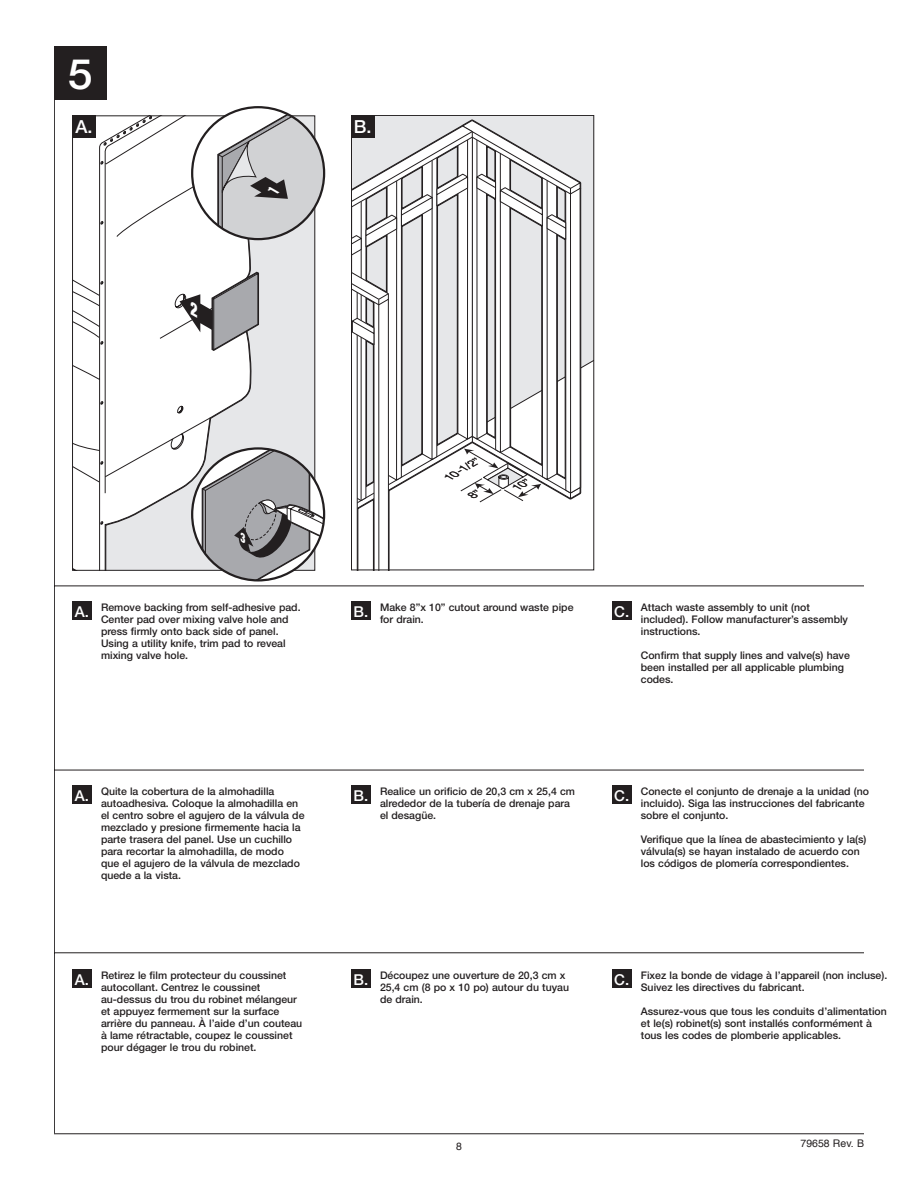
<style>
.page{position:relative;width:918px;height:1188px;background:#fff}
.page>*{position:absolute;margin:0;border:0;box-sizing:border-box;transform-origin:0 0}
.t1{font:500 42px "Helvetica Neue";color:#fff;scale:1.06 1}
.t2{font:500 18px "Helvetica Neue";color:#fff}
.t3{font:500 15px "Helvetica Neue";color:#fff}
.t4{font:500 10.5px/12px "Helvetica Neue";color:#231f20}
.t5{font:10.5px "Helvetica";color:#231f20}
.t6{font:italic 10.35px "Helvetica Neue";color:#231f20;scale:1.15 1}
</style>
<div class="page">
<hr style="left:54px;top:1133px;width:810px;height:1px;background:#231f20">
<hr style="left:54px;top:586px;width:810px;height:1px;background:#231f20">
<hr style="left:54px;top:770px;width:810px;height:1px;background:#231f20">
<hr style="left:54px;top:952px;width:810px;height:1px;background:#231f20">
<hr style="left:54px;top:69px;width:1px;height:1064px;background:#231f20">
<svg style="left:74px;top:143px;width:27px;height:339px"></svg>
<svg style="left:351px;top:116px;width:243px;height:453px;background:#d6d6d8"></svg>
<svg style="left:583px;top:361px;width:10px;height:210px"></svg>
<div style="left:72px;top:115px;width:24px;height:23px;background:#231f20"></div>
<div style="left:351px;top:115px;width:23px;height:23px;background:#231f20"></div>
<div style="left:54px;top:46px;width:53px;height:54px;background:#231f20"></div>
<div style="left:72px;top:601px;width:20px;height:19px;background:#231f20"></div>
<div style="left:351px;top:601px;width:20px;height:19px;background:#231f20"></div>
<div style="left:612px;top:601px;width:20px;height:19px;background:#231f20"></div>
<div style="left:72px;top:785px;width:20px;height:19px;background:#231f20"></div>
<div style="left:351px;top:785px;width:20px;height:19px;background:#231f20"></div>
<div style="left:612px;top:785px;width:20px;height:19px;background:#231f20"></div>
<div style="left:72px;top:969px;width:20px;height:19px;background:#231f20"></div>
<div style="left:351px;top:969px;width:20px;height:19px;background:#231f20"></div>
<div style="left:612px;top:969px;width:20px;height:19px;background:#231f20"></div>
<svg style="left:101px;top:107px;width:223px;height:473px"></svg>
<svg style="left:351px;top:120px;width:230px;height:451px"></svg>
<p class="t1" style="left:68px;top:40px;width:25px">5</p>
<p class="t2" style="left:75px;top:112px;width:19px">A.</p>
<p class="t2" style="left:354px;top:112px;width:19px">B.</p>
<p class="t6" style="left:445px;top:472px;width:35px;rotate:-30deg">10-1/2”</p>
<p class="t4" style="left:380px;top:601px;width:195px">Make 8”x 10” cutout around waste pipe for drain.</p>
<p class="t4" style="left:641px;top:601px;width:209px">Attach waste assembly to unit (not included). Follow manufacturer’s assembly instructions.</p>
<p class="t4" style="left:641px;top:649px;width:211px">Confirm that supply lines and valve(s) have been installed per all applicable plumbing codes.</p>
<p class="t4" style="left:101px;top:601px;width:201px">Remove backing from self-adhesive pad.<br>Center pad over mixing valve hole and press firmly onto back side of panel.<br>Using a utility knife, trim pad to reveal mixing valve hole.</p>
<p class="t3" style="left:75px;top:599px;width:16px">A.</p>
<p class="t3" style="left:354px;top:599px;width:16px">B.</p>
<p class="t3" style="left:614px;top:599px;width:16px">C.</p>
<p class="t4" style="left:101px;top:785px;width:205px">Quite la cobertura de la almohadilla autoadhesiva. Coloque la almohadilla en el centro sobre el agujero de la válvula de mezclado y presione firmemente hacia la parte trasera del panel. Use un cuchillo para recortar la almohadilla, de modo que el agujero de la válvula de mezclado quede a la vista.</p>
<p class="t4" style="left:380px;top:785px;width:197px">Realice un orificio de 20,3 cm x 25,4 cm alrededor de la tubería de drenaje para el desagüe.</p>
<p class="t4" style="left:641px;top:785px;width:230px">Conecte el conjunto de drenaje a la unidad (no incluido). Siga las instrucciones del fabricante sobre el conjunto.</p>
<p class="t3" style="left:75px;top:784px;width:16px">A.</p>
<p class="t3" style="left:354px;top:784px;width:16px">B.</p>
<p class="t3" style="left:614px;top:784px;width:16px">C.</p>
<p class="t4" style="left:641px;top:833px;width:227px">Verifique que la línea de abastecimiento y la(s) válvula(s) se hayan instalado de acuerdo con los códigos de plomería correspondientes.</p>
<p class="t4" style="left:101px;top:968px;width:203px">Retirez le film protecteur du coussinet autocollant. Centrez le coussinet au-dessus du trou du robinet mélangeur et appuyez fermement sur la surface arrière du panneau. À l’aide d’un couteau à lame rétractable, coupez le coussinet pour dégager le trou du robinet.</p>
<p class="t4" style="left:380px;top:968px;width:191px">Découpez une ouverture de 20,3 cm x<br>25,4 cm (8 po x 10 po) autour du tuyau de drain.</p>
<p class="t4" style="left:641px;top:968px;width:248px">Fixez la bonde de vidage à l’appareil (non incluse).<br>Suivez les directives du fabricant.</p>
<p class="t3" style="left:75px;top:967px;width:16px">A.</p>
<p class="t3" style="left:354px;top:967px;width:16px">B.</p>
<p class="t3" style="left:614px;top:967px;width:16px">C.</p>
<p class="t4" style="left:641px;top:1004px;width:247px">Assurez-vous que tous les conduits d’alimentation et le(s) robinet(s) sont installés conformément à tous les codes de plomberie applicables.</p>
<p class="t5" style="left:456px;top:1138px;width:7px">8</p>
<p class="t5" style="left:801px;top:1135px;width:65px">79658 Rev. B</p>
</div>
